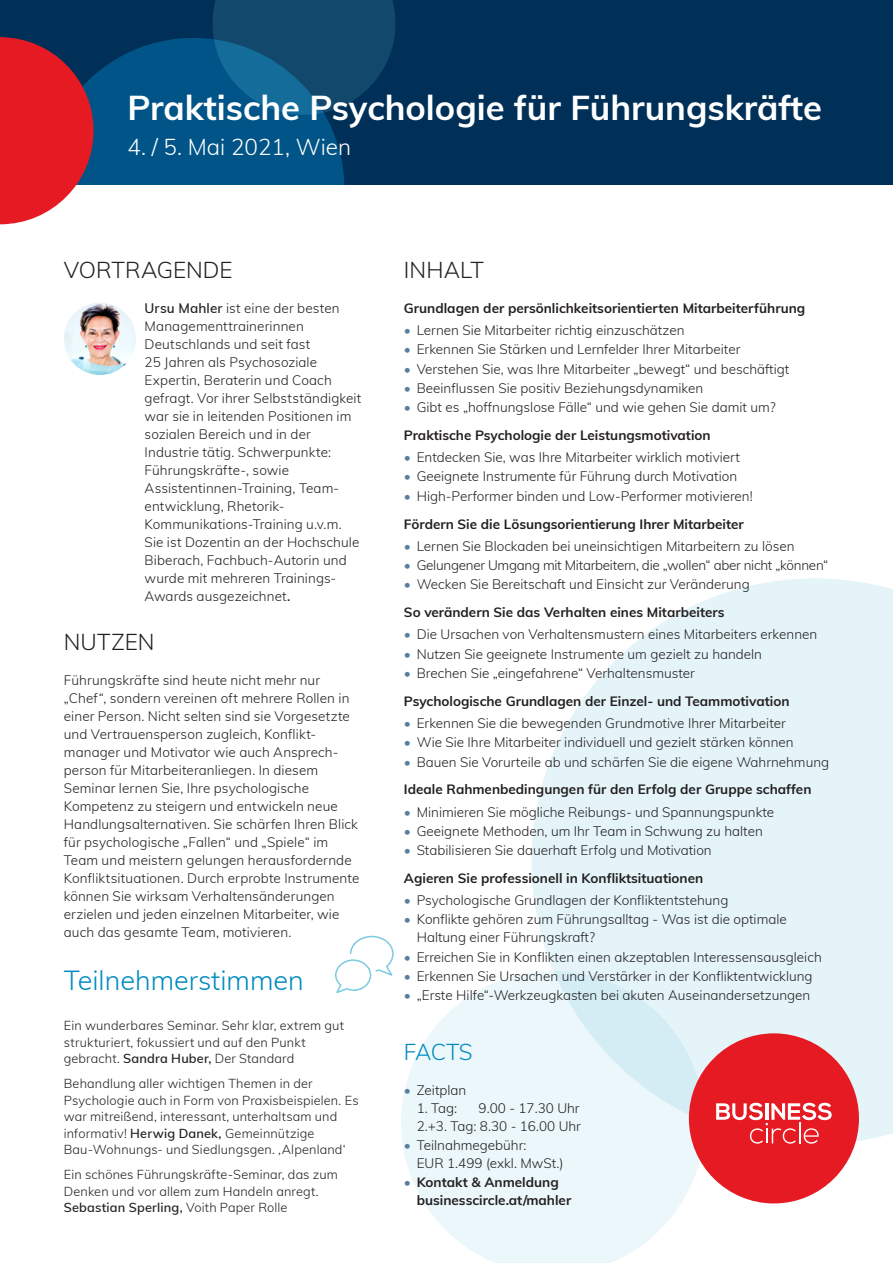
<style>
.page{position:relative;width:893px;height:1263px;background:#fff}
.page>*{position:absolute;margin:0;border:0;box-sizing:border-box;transform-origin:0 0}
.A4_BlauerBalken_gros{font:700 34.5px "Muli";color:#fff}
.A4_Teilnehmerstimmen{font:300 27px "Muli";color:#008bc0}
.t1{font:300 22.5px "Muli";color:#fff}
.A4_HEAD_schwarz_15_P{font:300 22.5px "Muli";letter-spacing:.005em;color:#231f20}
.A4_HEAD_rot_15_Pt_li{font:300 22.5px "Muli";letter-spacing:.005em;color:#231f20}
.t2{font:300 22.5px "Muli";letter-spacing:-.025em;color:#008bc0}
.A4_Text_schwarz_9pt{font:300 13.5px/18px "Muli";color:#231f20}
.A4_Thema_schwarz_9pt{font:700 13.5px/18px "Muli";color:#231f20}
.A4_Text_schwarz_9pt-2{font:300 13.5px "Muli";letter-spacing:-.02em;color:#231f20}
.t3{font:300 12.75px/16.5px "Muli";letter-spacing:.01em;color:#231f20}
.s1{font-weight:600}
.s2{color:#577ea0}
</style>
<div class="page">
<svg style="left:531px;top:578px;width:362px;height:566px;background:#e7f5f9"></svg>
<svg style="left:401px;top:971px;width:303px;height:292px;background:#ebf6fa"></svg>
<div style="left:0;top:0;width:893px;height:185px;background:#003058"></div>
<svg style="left:0;top:0;width:395px;height:224px"></svg>
<div style="left:689px;top:1033px;width:170px;height:170px;background:#e51a23;border-radius:50%"></div>
<svg style="left:716px;top:1103px;width:116px;height:41px"></svg>
<img style="left:64px;top:303px;width:72px;height:72px;border-radius:36px">
<svg style="left:335px;top:935px;width:59px;height:58px"></svg>
<p class="A4_BlauerBalken_gros" style="left:128px;top:82px;width:696px">Praktische Psychologie für Führungskräfte</p>
<p class="t1" style="left:128px;top:131px;width:225px">4. / 5. Mai 2021, Wien</p>
<p class="A4_HEAD_schwarz_15_P" style="left:64px;top:253px;width:171px">VORTRAGENDE</p>
<p class="A4_Text_schwarz_9pt" style="left:145px;top:298px;width:218px"><span class="s1">Ursu Mahler</span> ist eine der besten<br>Managementtrainerinnen<br>Deutschlands und seit fast<br>25 Jahren als Psychosoziale<br>Expertin, Beraterin und Coach gefragt. Vor ihrer Selbstständigkeit war sie in leitenden Positionen im sozialen Bereich und in der<br>Industrie tätig. Schwerpunkte:<br>Führungskräfte-, sowie<br>Assistentinnen-Training, Team&shy;entwicklung, Rhetorik-<br>Kommunikations-Training u.v.m.<br>Sie ist Dozentin an der Hochschule<br>Biberach, Fachbuch-Autorin und wurde mit mehreren Trainings-<br>Awards ausgezeichnet<span class="s1">.</span></p>
<p class="A4_HEAD_rot_15_Pt_li" style="left:64px;top:626px;width:92px">NUTZEN</p>
<p class="A4_Text_schwarz_9pt" style="left:64px;top:671px;width:297px">Führungskräfte sind heute nicht mehr nur „Chef“, sondern vereinen oft mehrere Rollen in einer Person. Nicht selten sind sie Vorgesetzte und Vertrauensperson zugleich, Konflikt&shy;manager und Motivator wie auch Ansprech&shy;person für Mitarbeiteranliegen. In diesem Seminar lernen Sie, Ihre psychologische Kompetenz zu steigern und entwickeln neue Handlungsalternativen. Sie schärfen Ihren Blick für psychologische „Fallen“ und „Spiele“ im Team und meistern gelungen herausfordernde Konfliktsituationen. Durch erprobte Instrumente können Sie wirksam Verhaltensänderungen erzielen und jeden einzelnen Mitarbeiter, wie auch das gesamte Team, motivieren.</p>
<p class="A4_Teilnehmerstimmen" style="left:64px;top:960px;width:241px">Teilnehmerstimmen</p>
<p class="t3" style="left:64px;top:1017px;width:282px">Ein wunderbares Seminar. Sehr klar, extrem gut strukturiert, fokussiert und auf den Punkt gebracht. <span class="s1">Sandra Huber,</span> Der Standard</p>
<p class="t3" style="left:64px;top:1075px;width:296px">Behandlung aller wichtigen Themen in der Psychologie auch in Form von Praxisbeispielen. Es war mitreißend, interessant, unterhaltsam und informativ! <span class="s1">Herwig Danek,</span> Gemeinnützige Bau-Wohnungs- und Siedlungsgen. ‚Alpenland‘</p>
<p class="t3" style="left:64px;top:1166px;width:276px">Ein schönes Führungskräfte-Seminar, das zum<br>Denken und vor allem zum Handeln anregt.<br><span class="s1">Sebastian Sperling,</span> Voith Paper Rolle</p>
<p class="A4_HEAD_schwarz_15_P" style="left:404px;top:253px;width:81px">INHALT</p>
<p class="A4_Thema_schwarz_9pt" style="left:404px;top:298px;width:403px">Grundlagen der persönlichkeitsorientierten Mitarbeiterführung</p>
<p class="A4_Text_schwarz_9pt" style="left:404px;top:321px;width:282px"><span class="s2">•</span> Lernen Sie Mitarbeiter richtig einzuschätzen</p>
<p class="A4_Text_schwarz_9pt" style="left:404px;top:340px;width:338px"><span class="s2">•</span> Erkennen Sie Stärken und Lernfelder Ihrer Mitarbeiter</p>
<p class="A4_Text_schwarz_9pt" style="left:404px;top:359px;width:387px"><span class="s2">•</span> Verstehen Sie, was Ihre Mitarbeiter „bewegt“ und beschäftigt</p>
<p class="A4_Text_schwarz_9pt" style="left:404px;top:378px;width:301px"><span class="s2">•</span> Beeinflussen Sie positiv Beziehungsdynamiken</p>
<p class="A4_Text_schwarz_9pt" style="left:404px;top:398px;width:373px"><span class="s2">•</span> Gibt es „hoffnungslose Fälle“ und wie gehen Sie damit um?</p>
<p class="A4_Thema_schwarz_9pt" style="left:404px;top:425px;width:308px">Praktische Psychologie der Leistungsmotivation</p>
<p class="A4_Text_schwarz_9pt" style="left:404px;top:448px;width:337px"><span class="s2">•</span> Entdecken Sie, was Ihre Mitarbeiter wirklich motiviert</p>
<p class="A4_Text_schwarz_9pt" style="left:404px;top:467px;width:335px"><span class="s2">•</span> Geeignete Instrumente für Führung durch Motivation</p>
<p class="A4_Text_schwarz_9pt" style="left:404px;top:486px;width:350px"><span class="s2">•</span> High-Performer binden und Low-Performer motivieren!</p>
<p class="A4_Thema_schwarz_9pt" style="left:404px;top:514px;width:341px">Fördern Sie die Lösungsorientierung Ihrer Mitarbeiter</p>
<p class="A4_Text_schwarz_9pt" style="left:404px;top:536px;width:392px"><span class="s2">•</span> Lernen Sie Blockaden bei uneinsichtigen Mitarbeitern zu lösen</p>
<p class="A4_Text_schwarz_9pt-2" style="left:404px;top:555px;width:426px"><span class="s2">•</span> Gelungener Umgang mit Mitarbeitern, die „wollen“ aber nicht „können“</p>
<p class="A4_Text_schwarz_9pt" style="left:404px;top:575px;width:347px"><span class="s2">•</span> Wecken Sie Bereitschaft und Einsicht zur Veränderung</p>
<p class="A4_Thema_schwarz_9pt" style="left:404px;top:603px;width:322px">So verändern Sie das Verhalten eines Mitarbeiters</p>
<p class="A4_Text_schwarz_9pt" style="left:404px;top:625px;width:415px"><span class="s2">•</span> Die Ursachen von Verhaltensmustern eines Mitarbeiters erkennen</p>
<p class="A4_Text_schwarz_9pt" style="left:404px;top:644px;width:360px"><span class="s2">•</span> Nutzen Sie geeignete Instrumente um gezielt zu handeln</p>
<p class="A4_Text_schwarz_9pt" style="left:404px;top:663px;width:292px"><span class="s2">•</span> Brechen Sie „eingefahrene“ Verhaltensmuster</p>
<p class="A4_Thema_schwarz_9pt" style="left:404px;top:691px;width:387px">Psychologische Grundlagen der Einzel- und Teammotivation</p>
<p class="A4_Text_schwarz_9pt" style="left:404px;top:713px;width:383px"><span class="s2">•</span> Erkennen Sie die bewegenden Grundmotive Ihrer Mitarbeiter</p>
<p class="A4_Text_schwarz_9pt" style="left:404px;top:733px;width:391px"><span class="s2">•</span> Wie Sie Ihre Mitarbeiter individuell und gezielt stärken können</p>
<p class="A4_Text_schwarz_9pt" style="left:404px;top:752px;width:427px"><span class="s2">•</span> Bauen Sie Vorurteile ab und schärfen Sie die eigene Wahrnehmung</p>
<p class="A4_Thema_schwarz_9pt" style="left:404px;top:780px;width:409px">Ideale Rahmenbedingungen für den Erfolg der Gruppe schaffen</p>
<p class="A4_Text_schwarz_9pt" style="left:404px;top:802px;width:372px"><span class="s2">•</span> Minimieren Sie mögliche Reibungs- und Spannungspunkte</p>
<p class="A4_Text_schwarz_9pt" style="left:404px;top:821px;width:360px"><span class="s2">•</span> Geeignete Methoden, um Ihr Team in Schwung zu halten</p>
<p class="A4_Text_schwarz_9pt" style="left:404px;top:841px;width:309px"><span class="s2">•</span> Stabilisieren Sie dauerhaft Erfolg und Motivation</p>
<p class="A4_Thema_schwarz_9pt" style="left:404px;top:868px;width:301px">Agieren Sie professionell in Konfliktsituationen</p>
<p class="A4_Text_schwarz_9pt" style="left:404px;top:891px;width:326px"><span class="s2">•</span> Psychologische Grundlagen der Konfliktentstehung</p>
<p class="A4_Text_schwarz_9pt" style="left:417px;top:910px;width:372px;text-indent:-13px"><span class="s2">•</span> Konflikte gehören zum Führungsalltag - Was ist die optimale<br>Haltung einer Führungskraft?</p>
<p class="A4_Text_schwarz_9pt" style="left:404px;top:947px;width:419px"><span class="s2">•</span> Erreichen Sie in Konflikten einen akzeptablen Interessensausgleich</p>
<p class="A4_Text_schwarz_9pt" style="left:404px;top:966px;width:410px"><span class="s2">•</span> Erkennen Sie Ursachen und Verstärker in der Konfliktentwicklung</p>
<p class="A4_Text_schwarz_9pt" style="left:404px;top:986px;width:408px"><span class="s2">•</span> „Erste Hilfe“-Werkzeugkasten bei akuten Auseinandersetzungen</p>
<p class="t2" style="left:404px;top:1035px;width:70px">FACTS</p>
<p class="A4_Text_schwarz_9pt" style="left:404px;top:1080px;width:64px"><span class="s2">•</span> Zeitplan</p>
<p class="A4_Text_schwarz_9pt" style="left:417px;top:1098px;width:42px">1. Tag:</p>
<p class="A4_Text_schwarz_9pt" style="left:417px;top:1098px;width:166px;text-align:right">9.00 - 17.30 Uhr<br>2.+3. Tag: 8.30 - 16.00 Uhr</p>
<p class="A4_Text_schwarz_9pt" style="left:417px;top:1135px;width:148px;text-indent:-13px"><span class="s2">•</span> Teilnahmegebühr:<br>EUR 1.499 (exkl. MwSt.)</p>
<p class="A4_Thema_schwarz_9pt" style="left:417px;top:1173px;width:156px;text-indent:-13px"><span class="s2">•</span> Kontakt &amp; Anmeldung businesscircle.at/mahler</p>
</div>
